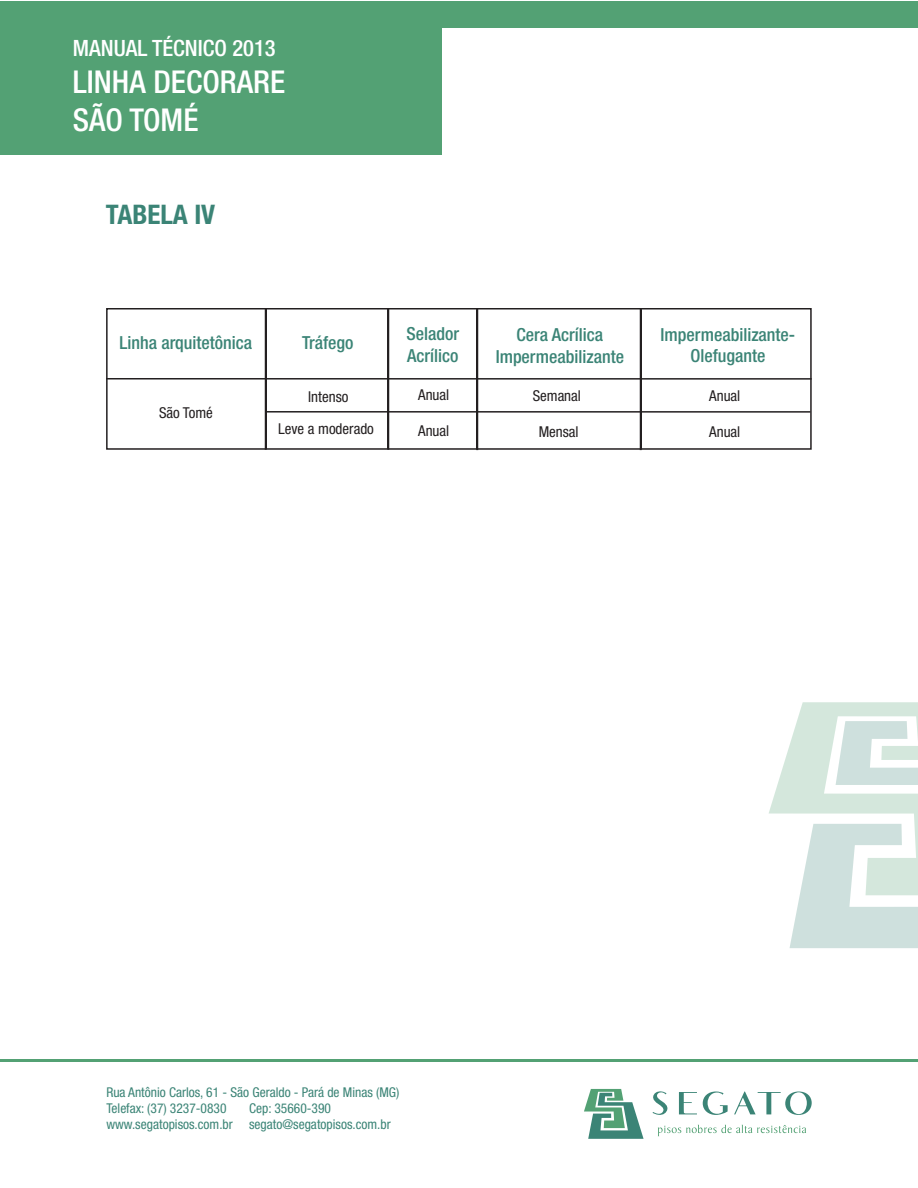
<style>
.page{position:relative;width:918px;height:1188px;background:#fff}
.page>*{position:absolute;margin:0;border:0;box-sizing:border-box;transform-origin:0 0}
.t1{font:500 condensed 31.5px/37.8px "Helvetica Neue LT Std";color:#fff}
.t2{font:700 condensed 27px "Helvetica Neue LT Std";color:#3b8476}
.t3{font:500 condensed 22.5px "Helvetica Neue LT Std";color:#fff}
.t4{font:500 condensed 18px "Helvetica Neue LT Std";color:#3b8476}
.t5{font:condensed 15px "Helvetica Neue LT Std";color:#231f20}
.t6{font:condensed 13.5px/16.2px "Helvetica Neue LT Std";color:#3b8476}
</style>
<div class="page">
<svg style="left:769px;top:702px;width:149px;height:246px"></svg>
<div style="left:0;top:1px;width:918px;height:27px;background:#53a174"></div>
<hr style="left:1px;top:1059px;width:917px;height:3px;background:#53a174">
<svg style="left:584px;top:1089px;width:60px;height:50px"></svg>
<svg style="left:652px;top:1091px;width:160px;height:24px"></svg>
<svg style="left:658px;top:1125px;width:148px;height:11px"></svg>
<div style="left:0;top:25px;width:441px;height:129px;background:#53a174"></div>
<div style="left:106px;top:308px;width:706px;height:142px;border:2px solid #231f20"></div>
<div style="left:265px;top:308px;width:2px;height:142px;border:2px solid #231f20"></div>
<div style="left:387px;top:308px;width:2px;height:142px;border:2px solid #231f20"></div>
<hr style="left:106px;top:378px;width:706px;height:2px;background:#231f20">
<hr style="left:266px;top:411px;width:545px;height:2px;background:#231f20">
<div style="left:476px;top:308px;width:2px;height:142px;border:2px solid #231f20"></div>
<div style="left:640px;top:308px;width:2px;height:142px;border:2px solid #231f20"></div>
<h3 class="t3" style="left:73px;top:34px;width:204px">MANUAL TÉCNICO 2013</h3>
<h1 class="t1" style="left:73px;top:62px;width:214px">LINHA DECORARE<br>SÃO TOMÉ</h1>
<p class="t2" style="left:106px;top:198px;width:111px">TABELA IV</p>
<p class="t4" style="left:120px;top:332px;width:134px">Linha arquitetônica</p>
<p class="t4" style="left:302px;top:332px;width:53px">Tráfego</p>
<p class="t5" style="left:159px;top:404px;width:55px">São Tomé</p>
<p class="t5" style="left:308px;top:388px;width:42px">Intenso</p>
<p class="t5" style="left:278px;top:420px;width:97px">Leve a moderado</p>
<p class="t4" style="left:407px;top:323px;width:54px">Selador</p>
<p class="t4" style="left:407px;top:345px;width:53px">Acrílico</p>
<p class="t5" style="left:418px;top:386px;width:33px">Anual</p>
<p class="t5" style="left:418px;top:422px;width:33px">Anual</p>
<p class="t4" style="left:517px;top:324px;width:88px">Cera Acrílica</p>
<p class="t4" style="left:496px;top:346px;width:130px">Impermeabilizante</p>
<p class="t5" style="left:533px;top:387px;width:50px">Semanal</p>
<p class="t5" style="left:539px;top:423px;width:41px">Mensal</p>
<p class="t4" style="left:661px;top:324px;width:136px">Impermeabilizante-</p>
<p class="t4" style="left:690px;top:345px;width:76px">Olefugante</p>
<p class="t5" style="left:709px;top:387px;width:33px">Anual</p>
<p class="t5" style="left:709px;top:423px;width:33px">Anual</p>
<p class="t6" style="left:106px;top:1084px;width:295px">Rua Antônio Carlos, 61 - São Geraldo - Pará de Minas (MG)<br>Telefax: (37) 3237-0830</p>
<p class="t6" style="left:106px;top:1100px;width:286px;text-indent:143px">Cep: 35660-390 www.segatopisos.com.br segato@segatopisos.com.br</p>
</div>
